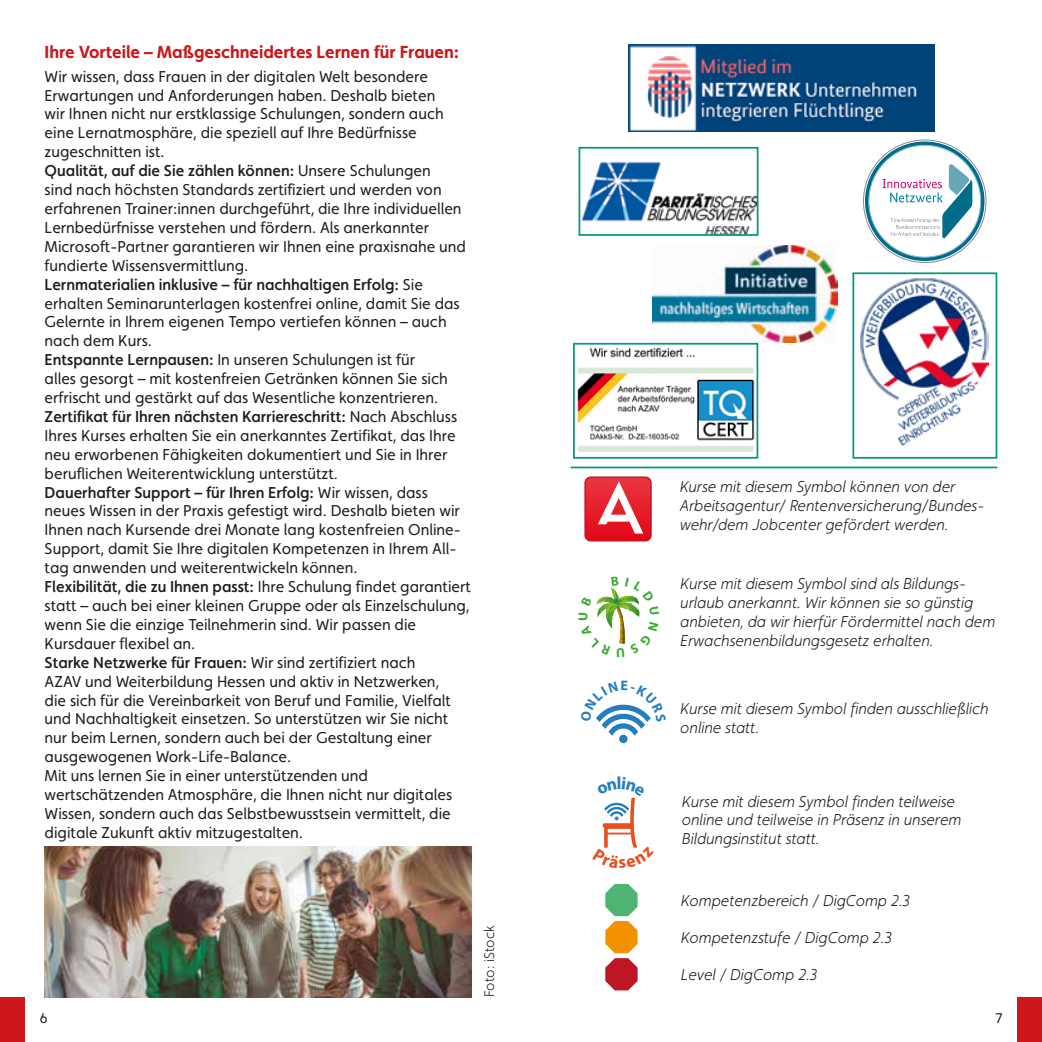
<style>
.page{position:relative;width:1042px;height:1042px;background:#fff}
.page>*{position:absolute;margin:0;border:0;box-sizing:border-box;transform-origin:0 0}
.t1{font:700 17.5px "Faricy New";color:#cd171a}
.t2{font:15.75px/18.9px "Faricy New";color:#1d1d1b}
.t3{font:italic 300 15.75px/18.9px "Faricy New";color:#1d1d1b}
.t4{font:300 14px "Faricy New";color:#1d1d1b}
.t5{font:14px "Faricy New";color:#1d1d1b}
.t6{font:700 13.12px "Myriad Pro";color:#3baa35}
.s1{font-weight:500}
</style>
<div class="page">
<div style="left:0;top:997px;width:25px;height:45px;background:#cd171a"></div>
<div style="left:1017px;top:997px;width:25px;height:45px;background:#cd171a"></div>
<img style="left:860px;top:279px;width:129px;height:166px">
<div style="left:852px;top:272px;width:145px;height:187px;border:2px solid #00997e"></div>
<img style="left:628px;top:45px;width:307px;height:87px">
<div style="left:584px;top:476px;width:68px;height:65px;border:1px solid #be1622;border-radius:6px"></div>
<svg style="left:585px;top:477px;width:66px;height:64px"></svg>
<img style="left:581px;top:162px;width:174px;height:71px">
<div style="left:578px;top:147px;width:180px;height:89px;border:2px solid #00997e"></div>
<svg style="left:605px;top:884px;width:32px;height:106px"></svg>
<img style="left:45px;top:846px;width:426px;height:151px">
<hr style="left:570px;top:466px;width:427px;height:2px;background:#00997e">
<svg style="left:863px;top:139px;width:123px;height:124px"></svg>
<img style="left:652px;top:246px;width:186px;height:97px">
<img style="left:577px;top:347px;width:178px;height:105px">
<div style="left:573px;top:343px;width:185px;height:116px;border:2px solid #00997e"></div>
<svg style="left:596px;top:588px;width:44px;height:56px"></svg>
<svg style="left:596px;top:704px;width:55px;height:40px"></svg>
<svg style="left:602px;top:797px;width:35px;height:51px"></svg>
<p class="t1" style="left:45px;top:41px;width:416px">Ihre Vorteile – Maßgeschneidertes Lernen für Frauen:</p>
<p class="t2" style="left:45px;top:67px;width:428px">Wir wissen, dass Frauen in der digitalen Welt besondere Erwartungen und Anforderungen haben. Deshalb bieten<br>wir Ihnen nicht nur erstklassige Schulungen, sondern auch eine Lernatmosphäre, die speziell auf Ihre Bedürfnisse zugeschnitten ist.<br><span class="s1">Qualität, auf die Sie zählen können:</span> Unsere Schulungen<br>sind nach höchsten Standards zertifiziert und werden von erfahrenen Trainer:innen durchgeführt, die Ihre individuellen Lernbedürfnisse verstehen und fördern. Als anerkannter Microsoft-Partner garantieren wir Ihnen eine praxisnahe und fundierte Wissensvermittlung.<br><span class="s1">Lernmaterialien inklusive – für nachhaltigen Erfolg:</span> Sie erhalten Seminarunterlagen kostenfrei online, damit Sie das Gelernte in Ihrem eigenen Tempo vertiefen können – auch nach dem Kurs.<br><span class="s1">Entspannte Lernpausen:</span> In unseren Schulungen ist für<br>alles gesorgt – mit kostenfreien Getränken können Sie sich erfrischt und gestärkt auf das Wesentliche konzentrieren.<br><span class="s1">Zertifikat für Ihren nächsten Karriereschritt:</span> Nach Abschluss Ihres Kurses erhalten Sie ein anerkanntes Zertifikat, das Ihre neu erworbenen Fähigkeiten dokumentiert und Sie in Ihrer beruflichen Weiterentwicklung unterstützt.<br><span class="s1">Dauerhafter Support – für Ihren Erfolg:</span> Wir wissen, dass neues Wissen in der Praxis gefestigt wird. Deshalb bieten wir Ihnen nach Kursende drei Monate lang kostenfreien Online-Support, damit Sie Ihre digitalen Kompetenzen in Ihrem All&shy;tag anwenden und weiterentwickeln können.<br><span class="s1">Flexibilität, die zu Ihnen passt:</span> Ihre Schulung findet garantiert statt – auch bei einer kleinen Gruppe oder als Einzelschulung, wenn Sie die einzige Teilnehmerin sind. Wir passen die Kursdauer flexibel an.<br><span class="s1">Starke Netzwerke für Frauen:</span> Wir sind zertifiziert nach<br>AZAV und Weiterbildung Hessen und aktiv in Netzwerken,<br>die sich für die Vereinbarkeit von Beruf und Familie, Vielfalt und Nachhaltigkeit einsetzen. So unterstützen wir Sie nicht nur beim Lernen, sondern auch bei der Gestaltung einer ausgewogenen Work-Life-Balance.<br>Mit uns lernen Sie in einer unterstützenden und wertschätzenden Atmosphäre, die Ihnen nicht nur digitales Wissen, sondern auch das Selbstbewusstsein vermittelt, die digitale Zukunft aktiv mitzugestalten.</p>
<p class="t4" style="left:481px;top:997px;width:73px;rotate:-90deg">Foto: iStock</p>
<p class="t6" style="left:574px;top:621px;width:10px;rotate:-90deg">U</p>
<p class="t3" style="left:680px;top:477px;width:306px">Kurse mit diesem Symbol können von der<br>Arbeitsagentur/ Rentenversicherung/Bundes&shy;wehr/dem Jobcenter gefördert werden.</p>
<p class="t3" style="left:680px;top:574px;width:316px">Kurse mit diesem Symbol sind als Bildungs&shy;urlaub anerkannt. Wir können sie so günstig anbieten, da wir hierfür Fördermittel nach dem Erwachsenenbildungsgesetz erhalten.</p>
<p class="t3" style="left:680px;top:699px;width:310px">Kurse mit diesem Symbol finden ausschließlich online statt.</p>
<p class="t3" style="left:682px;top:791px;width:281px">Kurse mit diesem Symbol finden teilweise online und teilweise in Präsenz in unserem<br>Bildungsinstitut statt.</p>
<p class="t3" style="left:681px;top:891px;width:231px">Kompetenzbereich / DigComp 2.3</p>
<p class="t3" style="left:681px;top:928px;width:212px">Kompetenzstufe / DigComp 2.3</p>
<p class="t3" style="left:681px;top:965px;width:138px">Level / DigComp 2.3</p>
<p class="t5" style="left:40px;top:1009px;width:9px">6</p>
<p class="t5" style="left:995px;top:1009px;width:8px">7</p>
</div>
